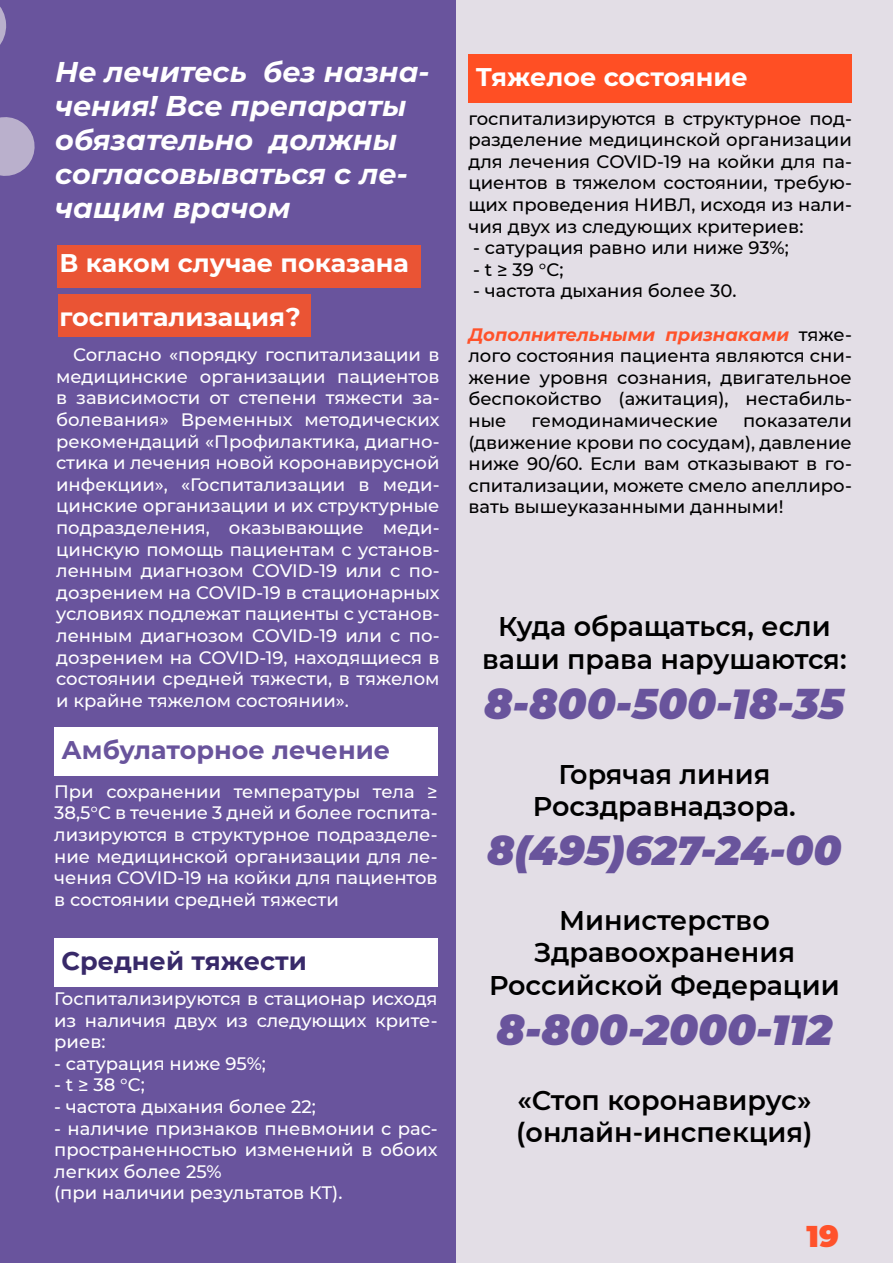
<style>
.page{position:relative;width:893px;height:1263px;background:#e3dee6}
.page>*{position:absolute;margin:0;border:0;box-sizing:border-box;transform-origin:0 0}
.t1{font:italic 900 42px "Montserrat";color:#69549c}
.t2{font:italic 900 40.5px "Montserrat";color:#69549c}
.t3{font:900 30px "Montserrat";color:#ff522b}
.t4{font:italic 700 28.5px/34.2px "Montserrat";color:#fff}
.t5{font:600 27px/32.4px "Montserrat";color:#000;text-align:center}
.t6{font:700 25.5px/54px "Montserrat";color:#fff}
.t7{font:700 25.5px "Montserrat";color:#69549c}
.t8{font:700 25.5px "Montserrat";color:#382969}
.t9{font:500 18px/21.6px "Montserrat";color:#fff;text-align:justify}
.t10{font:500 18px/21.6px "Montserrat";color:#000;text-align:justify}
.s1{font-weight:700;font-style:italic;color:#ff522b}
</style>
<div class="page">
<div style="left:0;top:0;width:455px;height:1263px;background:#69549d"></div>
<div style="left:58px;top:294px;width:252px;height:43px;background:#ea5434"></div>
<div style="left:57px;top:245px;width:364px;height:43px;background:#ea5434"></div>
<div style="left:54px;top:727px;width:383px;height:49px;background:#fff"></div>
<div style="left:468px;top:54px;width:384px;height:49px;background:#ff4f24"></div>
<div style="left:54px;top:938px;width:383px;height:49px;background:#fff"></div>
<svg style="left:0;top:7px;width:35px;height:169px"></svg>
<h3 class="t4" style="left:55px;top:53px;width:376px">Не лечитесь без назна&shy;чения! Все препараты обязательно должны согласовываться с ле&shy;чащим врачом</h3>
<h3 class="t6" style="left:59px;top:235px;width:351px">В каком случае показана госпитализация?</h3>
<p class="t9" style="left:56px;top:343px;width:385px;text-indent:17px">Согласно «порядку госпитализации в медицинские организации пациентов в зависимости от степени тяжести за&shy;болевания» Временных методических рекомендаций «Профилактика, диагно&shy;стика и лечения новой коронавирусной инфекции», «Госпитализации в меди&shy;цинские организации и их структурные подразделения, оказывающие меди&shy;цинскую помощь пациентам с установ&shy;ленным диагнозом COVID-19 или с по&shy;дозрением на COVID-19 в стационарных условиях подлежат пациенты с установ&shy;ленным диагнозом COVID-19 или с по&shy;дозрением на COVID-19, находящиеся в состоянии средней тяжести, в тяжелом и крайне тяжелом состоянии».</p>
<h3 class="t7" style="left:62px;top:732px;width:330px">Амбулаторное лечение</h3>
<p class="t9" style="left:54px;top:780px;width:385px">При сохранении температуры тела ≥ 38,5°C в течение 3 дней и более госпита&shy;лизируются в структурное подразделе&shy;ние медицинской организации для ле&shy;чения COVID-19 на койки для пациентов в состоянии средней тяжести</p>
<h3 class="t8" style="left:62px;top:943px;width:247px">Средней тяжести</h3>
<p class="t9" style="left:54px;top:987px;width:385px">Госпитализируются в стационар исходя из наличия двух из следующих крите&shy;риев:</p>
<p class="t9" style="left:54px;top:1052px;width:213px">- сатурация ниже 95%;</p>
<p class="t9" style="left:54px;top:1073px;width:92px">- t ≥ 38 °C;</p>
<p class="t9" style="left:54px;top:1095px;width:263px">- частота дыхания более 22;</p>
<p class="t9" style="left:54px;top:1116px;width:385px;text-align:left">- наличие признаков пневмонии с рас&shy;пространенностью изменений в обоих легких более 25%<br>(при наличии результатов КТ).</p>
<h3 class="t6" style="left:476px;top:49px;width:274px">Тяжелое состояние</h3>
<p class="t10" style="left:468px;top:107px;width:385px">госпитализируются в структурное под&shy;разделение медицинской организации для лечения COVID-19 на койки для па&shy;циентов в тяжелом состоянии, требую&shy;щих проведения НИВЛ, исходя из нали&shy;чия двух из следующих критериев:</p>
<p class="t10" style="left:473px;top:236px;width:317px">- сатурация равно или ниже 93%;</p>
<p class="t10" style="left:473px;top:258px;width:92px">- t ≥ 39 °C;</p>
<p class="t10" style="left:473px;top:279px;width:265px">- частота дыхания более 30.</p>
<p class="t10" style="left:468px;top:323px;width:385px"><span class="s1">Дополнительными признаками</span> тяже&shy;лого состояния пациента являются сни&shy;жение уровня сознания, двигательное беспокойство (ажитация), нестабиль&shy;ные</p>
<p class="t10" style="left:468px;top:409px;width:385px;text-indent:275px">показатели (движение крови по сосудам), давление ниже 90/60. Если вам отказывают в го&shy;спитализации, можете смело апеллиро&shy;вать вышеуказанными данными!</p>
<p class="t10" style="left:531px;top:409px;width:188px">гемодинамические</p>
<h3 class="t5" style="left:482px;top:609px;width:366px">Куда обращаться, если ваши права нарушаются:</h3>
<h1 class="t1" style="left:484px;top:673px;width:362px">8-800-500-18-35</h1>
<h3 class="t5" style="left:533px;top:757px;width:264px">Горячая линия<br>Росздравнадзора.</h3>
<h2 class="t2" style="left:487px;top:820px;width:356px">8(495)627-24-00</h2>
<h3 class="t5" style="left:489px;top:903px;width:352px">Министерство<br>Здравоохранения<br>Российской Федерации</h3>
<h1 class="t1" style="left:496px;top:998px;width:337px">8-800-2000-112</h1>
<h3 class="t5" style="left:516px;top:1083px;width:298px;text-align:left">«Стоп коронавирус» (онлайн-инспекция)</h3>
<h3 class="t3" style="left:807px;top:1213px;width:34px">19</h3>
</div>
